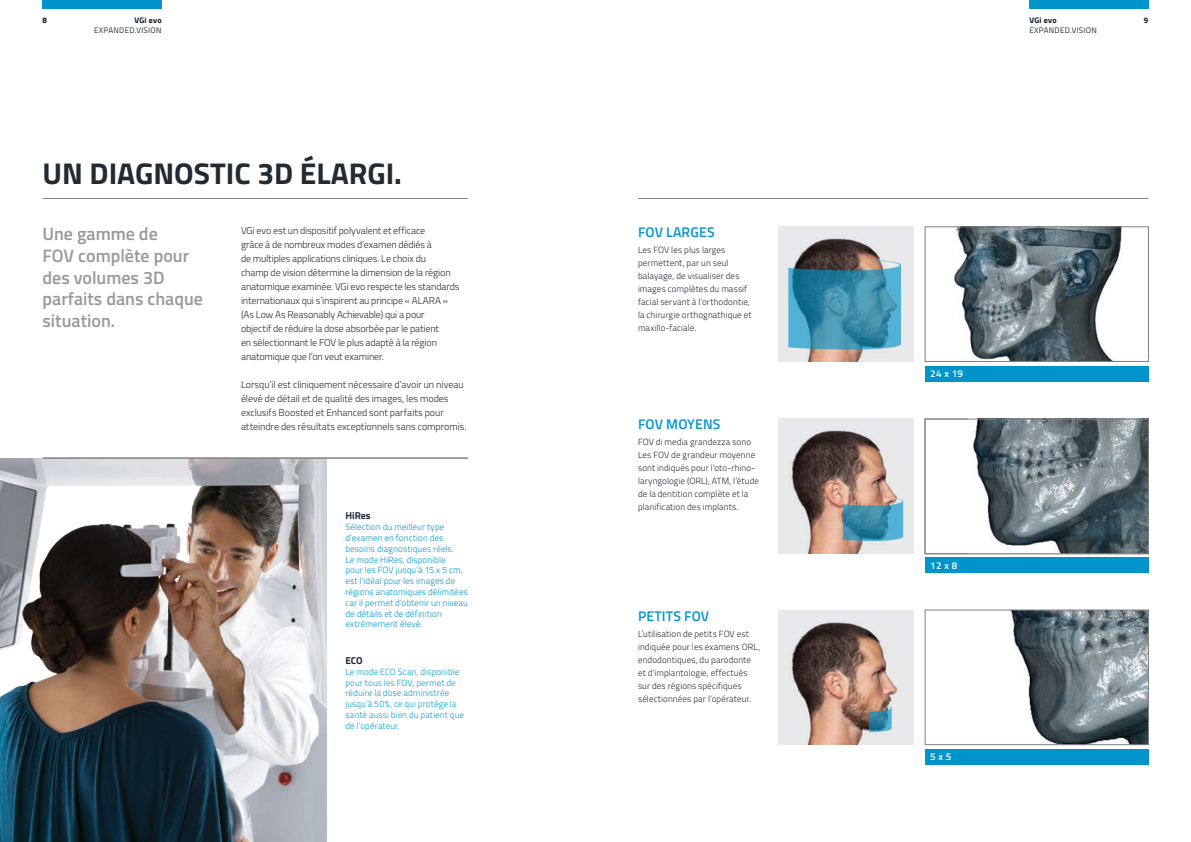
<style>
.page{position:relative;width:1191px;height:842px;background:#fff}
.page>*{position:absolute;margin:0;border:0;box-sizing:border-box;transform-origin:0 0}
.t1{font:700 30px "Titillium";color:#222a32}
.t2{font:600 18px/21.6px "Titillium";color:#96999e}
.t3{font:600 14px "Titillium";letter-spacing:.01em;color:#0094ca}
.t4{font:300 10px/14px "Titillium";letter-spacing:-.01em;color:#222a32}
.t5{font:700 10px "Titillium";color:#222a32}
.t6{font:600 9.9px "Titillium";color:#fff}
.t7{font:300 9px/13px "Titillium";letter-spacing:.01em;color:#222a32}
.t8{font:300 9px/10.8px "Titillium";letter-spacing:.01em;color:#0094ca}
.t9{font:300 9px/10.8px "Titillium";letter-spacing:.01em;color:#009fcf}
.t10{font:8px "Titillium";letter-spacing:.04em;color:#222a32}
.t11{font:700 8px "Titillium";letter-spacing:.025em;color:#0d1720}
</style>
<div class="page">
<hr style="left:43px;top:198px;width:425px;height:1px;background:#7d8186">
<hr style="left:638px;top:198px;width:510px;height:1px;background:#7d8186">
<div style="left:43px;top:0;width:119px;height:9px;background:#0094ca"></div>
<div style="left:1029px;top:0;width:119px;height:9px;background:#0094ca"></div>
<img style="left:1010px;top:612px;width:136px;height:131px">
<div style="left:925px;top:610px;width:223px;height:135px;border:1px solid #7d8186"></div>
<img style="left:954px;top:229px;width:168px;height:131px">
<div style="left:925px;top:227px;width:223px;height:135px;border:1px solid #7d8186"></div>
<img style="left:973px;top:421px;width:173px;height:131px">
<img style="left:0;top:458px;width:326px;height:384px">
<div style="left:925px;top:366px;width:223px;height:15px;background:#0094ca"></div>
<div style="left:925px;top:419px;width:223px;height:135px;border:1px solid #7d8186"></div>
<div style="left:925px;top:557px;width:223px;height:15px;background:#0094ca"></div>
<div style="left:925px;top:749px;width:223px;height:15px;background:#0094ca"></div>
<img style="left:778px;top:227px;width:135px;height:134px">
<svg style="left:788px;top:260px;width:113px;height:90px"></svg>
<img style="left:778px;top:610px;width:135px;height:135px">
<svg style="left:869px;top:705px;width:22px;height:27px"></svg>
<img style="left:778px;top:418px;width:135px;height:135px">
<svg style="left:843px;top:498px;width:60px;height:43px"></svg>
<hr style="left:43px;top:458px;width:425px;height:1px;background:#7d8186">
<p class="t11" style="left:43px;top:14px;width:6px">8</p>
<p class="t11" style="left:1029px;top:14px;width:29px">VGi evo</p>
<p class="t10" style="left:1029px;top:24px;width:69px">EXPANDED.VISION</p>
<p class="t11" style="left:134px;top:14px;width:29px">VGi evo</p>
<p class="t10" style="left:94px;top:24px;width:69px">EXPANDED.VISION</p>
<p class="t11" style="left:1144px;top:14px;width:6px">9</p>
<h1 class="t1" style="left:43px;top:151px;width:361px">UN DIAGNOSTIC 3D ÉLARGI.</h1>
<h2 class="t2" style="left:43px;top:222px;width:162px">Une gamme de<br>FOV complète pour des volumes 3D parfaits dans chaque situation.</h2>
<p class="t4" style="left:241px;top:223px;width:220px">VGi evo est un dispositif polyvalent et efficace<br>grâce à de nombreux modes d’examen dédiés à<br>de multiples applications cliniques. Le choix du<br>champ de vision détermine la dimension de la région anatomique examinée. VGi evo respecte les standards internationaux qui s’inspirent au principe « ALARA » (As Low As Reasonably Achievable) qui a pour<br>objectif de réduire la dose absorbée par le patient<br>en sélectionnant le FOV le plus adapté à la région anatomique que l’on veut examiner.</p>
<p class="t4" style="left:241px;top:377px;width:227px">Lorsqu’il est cliniquement nécessaire d’avoir un niveau élevé de détail et de qualité des images, les modes exclusifs Boosted et Enhanced sont parfaits pour atteindre des résultats exceptionnels sans compromis.</p>
<p class="t5" style="left:345px;top:508px;width:27px">HiRes</p>
<p class="t8" style="left:345px;top:521px;width:124px">Sélection du meilleur type d’examen en fonction des besoins diagnostiques réels.<br>Le mode HiRes, disponible<br>pour les FOV jusqu’à 15 x 5 cm, est l’idéal pour les images de régions anatomiques délimitées car il permet d’obtenir un niveau de détails et de définition extrêmement élevé.</p>
<p class="t5" style="left:345px;top:653px;width:19px">ECO</p>
<p class="t9" style="left:345px;top:666px;width:120px">Le mode ECO Scan, disponible pour tous les FOV, permet de réduire la dose administrée jusqu’à 50%, ce qui protège la santé aussi bien du patient que de l’opérateur.</p>
<h3 class="t3" style="left:638px;top:222px;width:78px">FOV LARGES</h3>
<p class="t7" style="left:638px;top:243px;width:115px">Les FOV les plus larges permettent, par un seul balayage, de visualiser des images complètes du massif facial servant à l’orthodontie, la chirurgie orthognathique et maxillo-faciale.</p>
<h3 class="t3" style="left:638px;top:414px;width:84px">FOV MOYENS</h3>
<p class="t7" style="left:638px;top:435px;width:123px">FOV di media grandezza sono<br>Les FOV de grandeur moyenne sont indiqués pour l’oto-rhino&shy;laryngologie (ORL), ATM, l’étude de la dentition complète et la planification des implants.</p>
<h3 class="t3" style="left:638px;top:605px;width:73px">PETITS FOV</h3>
<p class="t7" style="left:638px;top:626px;width:123px">L’utilisation de petits FOV est indiquée pour les examens ORL, endodontiques, du parodonte et d’implantologie, effectués sur des régions spécifiques sélectionnées par l’opérateur.</p>
<p class="t6" style="left:930px;top:366px;width:34px">24 x 19</p>
<p class="t6" style="left:930px;top:558px;width:29px">12 x 8</p>
<p class="t6" style="left:930px;top:749px;width:23px">5 x 5</p>
</div>
